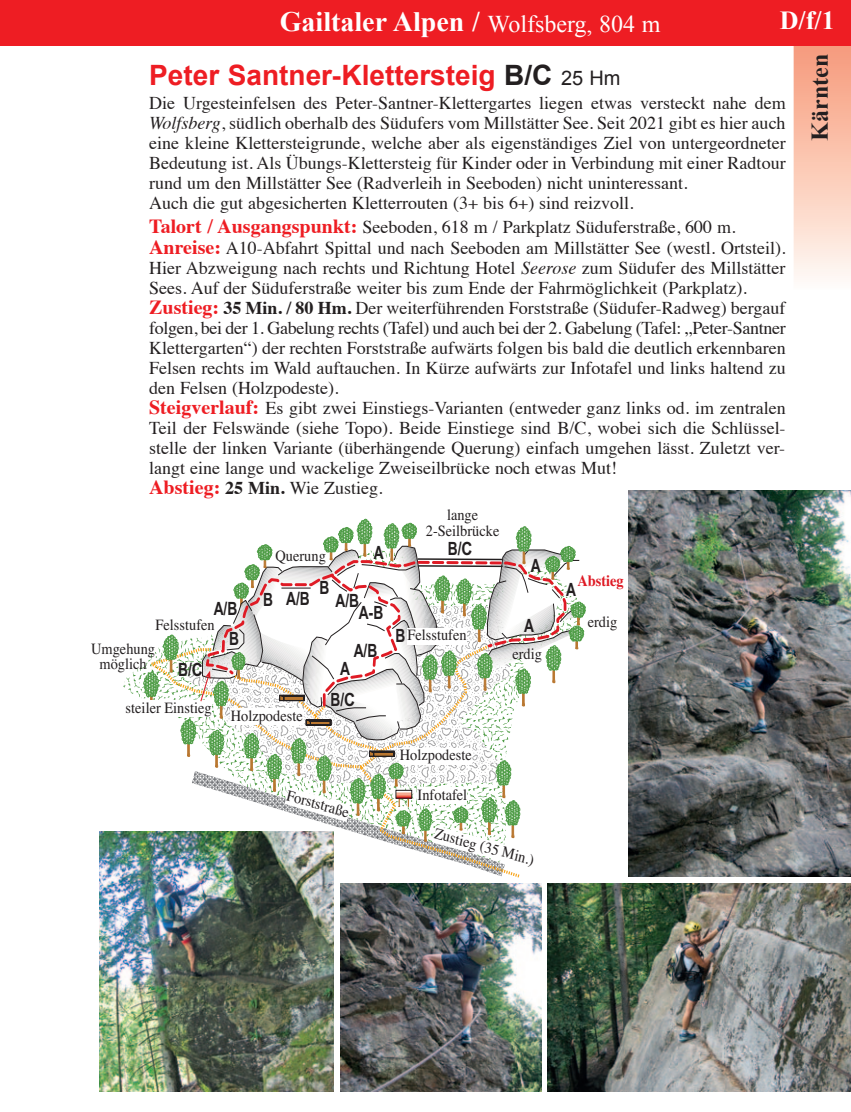
<style>
.page{position:relative;width:851px;height:1112px;background:#fff}
.page>*{position:absolute;margin:0;border:0;box-sizing:border-box;transform-origin:0 0}
.t1{font:700 28px "Arial";color:#ee1d23}
.t2{font:700 28px "Times New Roman";color:#fff}
.t3{font:700 26px "Times New Roman";color:#fff}
.t4{font:700 24px "Times New Roman";color:#231f20}
.t5{font:700 18.2px "Arial Narrow";color:#231f20;scale:.92 1}
.t6{font:18px/20px "Times";color:#231f20;text-align:justify}
.t7{font:15.6px/15.6px "Times";color:#231f20;text-align:center;scale:.92 1}
.t8{font:15.6px "Times";color:#231f20;scale:.93 1}
.t9{font:700 15.6px "Times";color:#df1b25;scale:.92 1}
.s1{font-weight:400;font-size:24px}
.s2{color:#231f20}
.s3{font-weight:400;font-size:20px;color:#231f20}
.s4{font-style:italic}
.s5{font-weight:700;font-size:20px;color:#ee1d23}
.s6{font-weight:700}
</style>
<div class="page">
<div style="left:793px;top:34px;width:57px;height:255px;background:linear-gradient(to bottom,#f69573,#fffbf5)"></div>
<hr style="left:0;top:0;width:3px;height:45px;background:#ee1d23">
<div style="left:2px;top:0;width:848px;height:45px;background:#ee1d23"></div>
<svg style="left:123px;top:518px;width:462px;height:351px"></svg>
<img style="left:628px;top:490px;width:222px;height:386px">
<img style="left:99px;top:830px;width:234px;height:261px">
<img style="left:547px;top:883px;width:303px;height:208px">
<img style="left:340px;top:883px;width:201px;height:208px">
<p class="t2" style="left:280px;top:6px;width:382px">Gailtaler Alpen / <span class="s1">Wolfsberg, 804 m</span></p>
<p class="t3" style="left:779px;top:6px;width:56px">D/f/1</p>
<p class="t1" style="left:149px;top:60px;width:473px">Peter Santner-Klettersteig <span class="s2">B/C</span> <span class="s3">25 Hm</span></p>
<p class="t6" style="left:149px;top:95px;width:638px">Die Urgesteinfelsen des Peter-Santner-Klettergartes liegen etwas versteckt nahe dem <span class="s4">Wolfsberg</span>, südlich oberhalb des Südufers vom Millstätter See. Seit 2021 gibt es hier auch eine kleine Klettersteigrunde, welche aber als eigenständiges Ziel von untergeordneter Bedeutung ist. Als Übungs-Klettersteig für Kinder oder in Verbindung mit einer Radtour rund um den Millstätter See (Radverleih in Seeboden) nicht uninteressant.</p>
<p class="t6" style="left:149px;top:195px;width:486px">Auch die gut abgesicherten Kletterrouten (3+ bis 6+) sind reizvoll.</p>
<p class="t6" style="left:149px;top:219px;width:588px"><span class="s5">Talort / Ausgangspunkt:</span> Seeboden, 618 m / Parkplatz Süduferstraße, 600 m.</p>
<p class="t6" style="left:149px;top:239px;width:638px"><span class="s5">Anreise:</span> A10-Abfahrt Spittal und nach Seeboden am Millstätter See (westl. Ortsteil).<br>Hier Abzweigung nach rechts und Richtung Hotel <span class="s4">Seerose</span> zum Südufer des Millstätter Sees. Auf der Süd ufer straße weiter bis zum Ende der Fahrmöglichkeit (Parkplatz).</p>
<p class="t6" style="left:149px;top:299px;width:638px"><span class="s5">Zustieg:</span> <span class="s6">35 Min. / 80 Hm.</span> Der weiterführenden Forststraße (Südufer-Radweg) bergauf folgen, bei der 1. Gabelung rechts (Tafel) und auch bei der 2. Gabelung (Tafel: „Peter-Santner Klettergarten“) der rechten Forststraße aufwärts folgen bis bald die deutlich erkennbaren Felsen rechts im Wald auftauchen. In Kürze aufwärts zur Infotafel und links haltend zu den Felsen (Holzpodeste).</p>
<p class="t6" style="left:149px;top:399px;width:638px"><span class="s5">Steigverlauf:</span> Es gibt zwei Einstiegs-Varianten (entweder ganz links od. im zentralen Teil der Felswände (siehe Topo). Beide Einstiege sind B/C, wobei sich die Schlüssel - stelle der linken Variante (überhängende Querung) einfach umgehen lässt. Zuletzt ver&shy;langt eine lange und wackelige Zweiseilbrücke noch etwas Mut!</p>
<p class="t6" style="left:149px;top:479px;width:235px"><span class="s5">Abstieg:</span> <span class="s6">25 Min.</span> Wie Zustieg.</p>
<p class="t5" style="left:214px;top:597px;width:27px">A/B</p>
<p class="t7" style="left:155px;top:618px;width:66px">Felsstufen</p>
<p class="t7" style="left:275px;top:549px;width:56px">Querung</p>
<p class="t5" style="left:373px;top:541px;width:12px">A</p>
<p class="t5" style="left:319px;top:577px;width:12px">B</p>
<p class="t5" style="left:286px;top:587px;width:27px">A/B</p>
<p class="t5" style="left:263px;top:588px;width:12px">B</p>
<p class="t5" style="left:335px;top:590px;width:27px">A/B</p>
<p class="t5" style="left:359px;top:602px;width:28px">A-B</p>
<p class="t7" style="left:91px;top:642px;width:71px">Umgehung möglich</p>
<p class="t5" style="left:229px;top:628px;width:12px">B</p>
<p class="t5" style="left:353px;top:640px;width:27px">A/B</p>
<p class="t5" style="left:178px;top:659px;width:28px">B/C</p>
<p class="t5" style="left:340px;top:657px;width:12px">A</p>
<p class="t7" style="left:126px;top:701px;width:95px">steiler Einstieg</p>
<p class="t7" style="left:231px;top:709px;width:80px">Holzpodeste</p>
<p class="t5" style="left:330px;top:689px;width:28px">B/C</p>
<p class="t8" style="left:288px;top:789px;width:71px;rotate:16deg">Forststraße</p>
<p class="t7" style="left:425px;top:508px;width:82px">lange<br>2-Seilbrücke</p>
<p class="t5" style="left:447px;top:538px;width:28px">B/C</p>
<p class="t5" style="left:395px;top:625px;width:12px">B</p>
<p class="t7" style="left:407px;top:628px;width:66px">Felsstufen</p>
<p class="t5" style="left:531px;top:555px;width:12px">A</p>
<p class="t5" style="left:524px;top:615px;width:12px">A</p>
<p class="t7" style="left:512px;top:647px;width:34px">erdig</p>
<p class="t7" style="left:400px;top:748px;width:80px">Holzpodeste</p>
<p class="t7" style="left:417px;top:787px;width:55px">Infotafel</p>
<p class="t8" style="left:436px;top:827px;width:112px;rotate:15deg">Zustieg (35 Min.)</p>
<p class="t9" style="left:577px;top:575px;width:52px">Abstieg</p>
<p class="t5" style="left:566px;top:579px;width:12px">A</p>
<p class="t7" style="left:587px;top:615px;width:34px">erdig</p>
<p class="t4" style="left:806px;top:141px;width:88px;rotate:-90deg">Kärnten</p>
</div>
